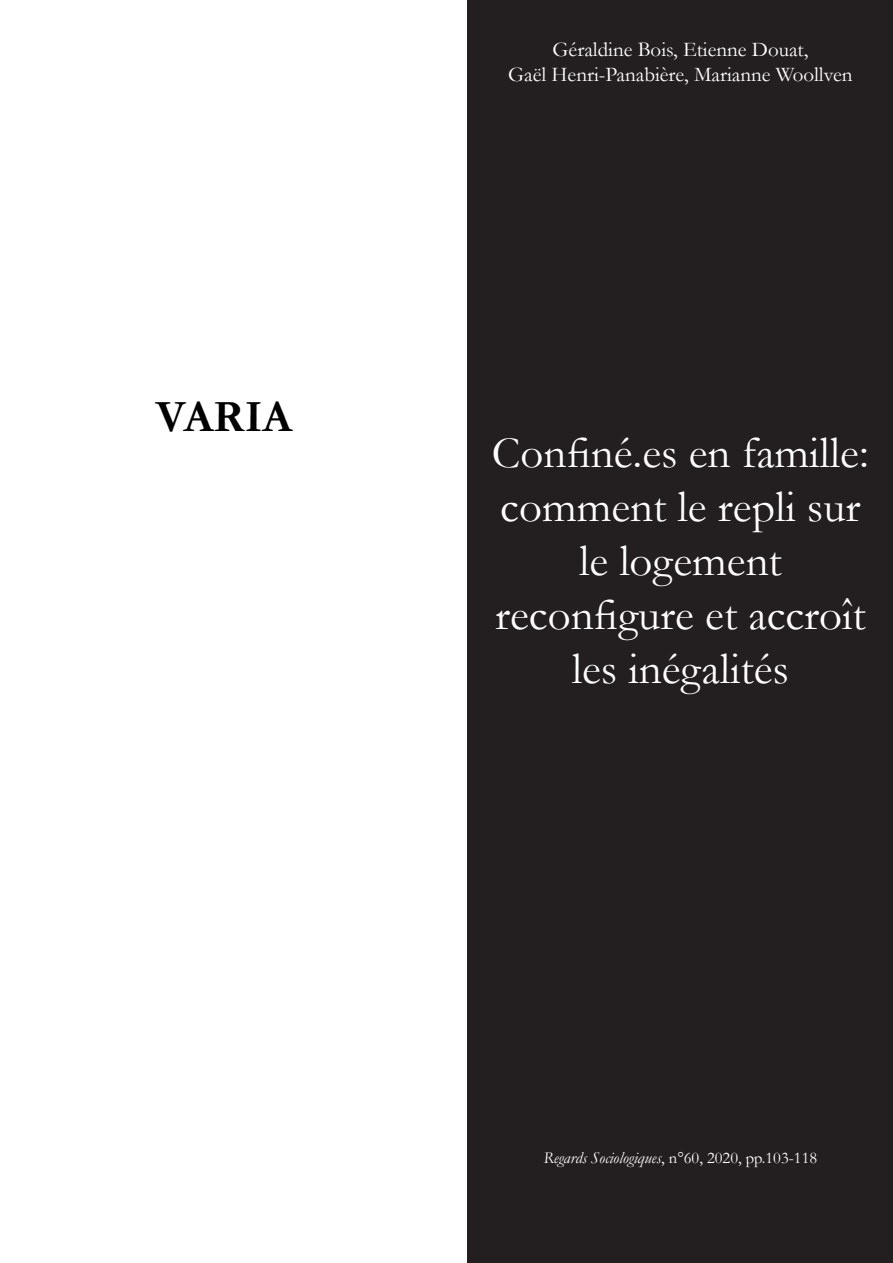
<style>
.page{position:relative;width:893px;height:1263px;background:#fff}
.page>*{position:absolute;margin:0;border:0;box-sizing:border-box;transform-origin:0 0}
.t1{font:45px/54px "Garamond";color:#fff;text-align:center}
.t2{font:700 45px "Garamond";color:#000}
.t3{font:21px/25.2px "Garamond";color:#fff;text-align:center}
.t4{font:16.5px "Garamond";color:#fff}
.s1{font-style:italic}
</style>
<div class="page">
<div style="left:468px;top:0;width:425px;height:1263px;background:#231f20"></div>
<p class="t2" style="left:156px;top:386px;width:138px">VARIA</p>
<p class="t3" style="left:508px;top:37px;width:346px">Géraldine Bois, Etienne Douat,<br>Gaël Henri-Panabière, Marianne Woollven</p>
<p class="t1" style="left:492px;top:424px;width:378px">Confiné.es en famille: comment le repli sur le logement reconfigure et accroît les inégalités</p>
<p class="t4" style="left:544px;top:1147px;width:275px"><span class="s1">Regards Sociologiques</span>, n°60, 2020, pp.103-118</p>
</div>
